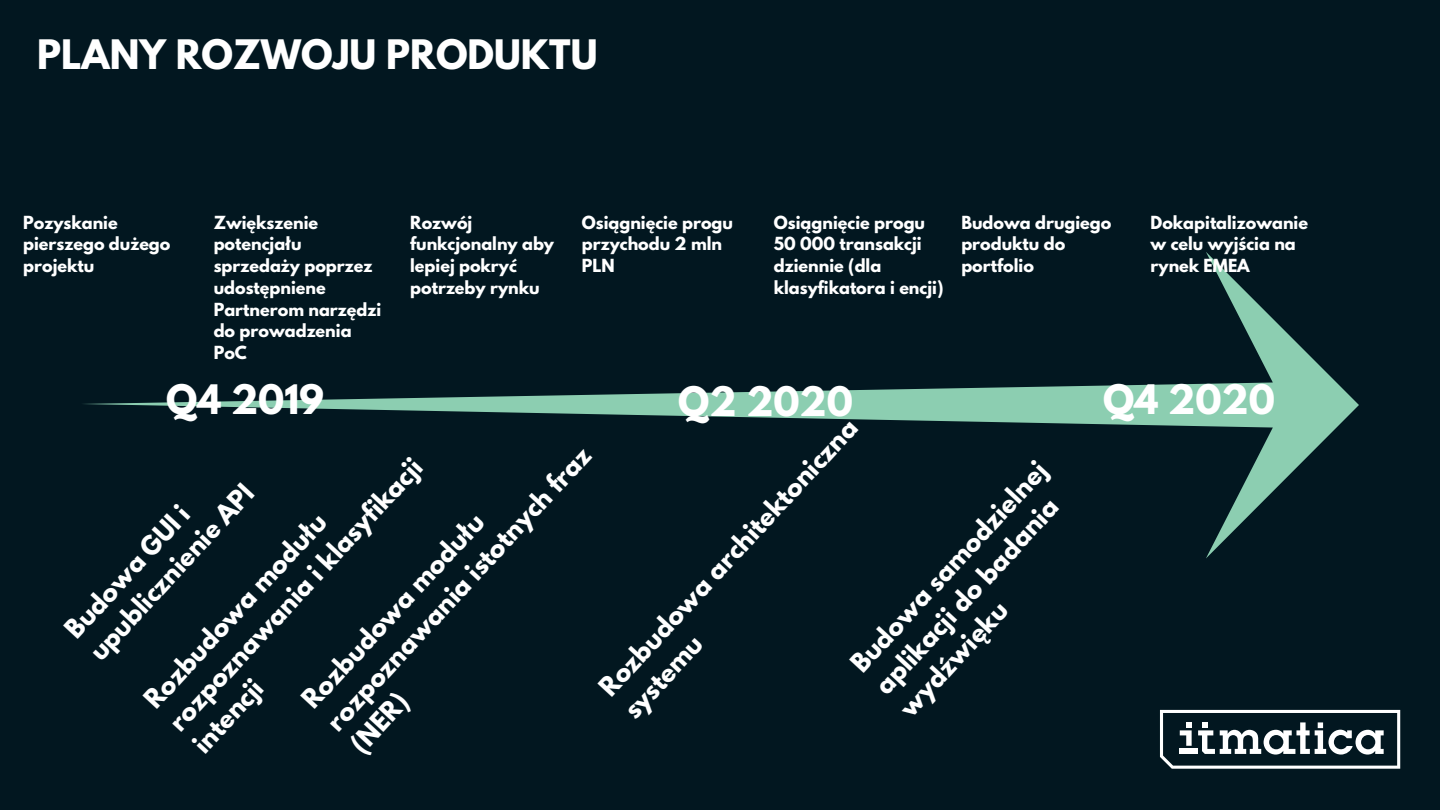
<style>
.page{position:relative;width:1440px;height:810px;background:#021720}
.page>*{position:absolute;margin:0;border:0;box-sizing:border-box;transform-origin:0 0}
.t1{font:700 36px "League Spartan";color:#fff}
.t2{font:700 24px/33.2px "League Spartan";color:#fff}
.t3{font:700 16px/21.8px "League Spartan";color:#fff}
</style>
<div class="page">
<svg style="left:1160px;top:710px;width:240px;height:59px"></svg>
<svg style="left:84px;top:252px;width:1275px;height:306px"></svg>
<h1 class="t1" style="left:37px;top:36px;width:562px">PLANY ROZWOJU PRODUKTU</h1>
<p class="t3" style="left:23px;top:213px;width:149px">Pozyskanie pierszego dużego projektu</p>
<p class="t3" style="left:410px;top:213px;width:145px">Rozwój funkcjonalny aby lepiej pokryć potrzeby rynku</p>
<p class="t3" style="left:582px;top:213px;width:153px">Osiągnięcie progu przychodu 2 mln<br>PLN</p>
<p class="t3" style="left:774px;top:213px;width:171px">Osiągnięcie progu<br>50 000 transakcji dziennie (dla klasyfikatora i encji)</p>
<p class="t3" style="left:961px;top:213px;width:151px">Budowa drugiego produktu do portfolio</p>
<p class="t3" style="left:1151px;top:213px;width:159px">Dokapitalizowanie w celu wyjścia na rynek EMEA</p>
<p class="t3" style="left:214px;top:213px;width:169px">Zwiększenie potencjału sprzedaży poprzez udostępniene<br>Partnerom narzędzi do prowadzenia<br>PoC</p>
<h1 class="t1" style="left:166px;top:382px;width:159px">Q4 2019</h1>
<h1 class="t1" style="left:678px;top:384px;width:176px">Q2 2020</h1>
<h1 class="t1" style="left:1103px;top:382px;width:173px">Q4 2020</h1>
<h2 class="t2" style="left:139px;top:694px;width:361px;rotate:-47deg">Rozbudowa modułu rozpoznawania i klasyfikacji intencji</h2>
<h2 class="t2" style="left:593px;top:681px;width:368px;line-height:33.8px;rotate:-47deg">Rozbudowa architektoniczna systemu</h2>
<h2 class="t2" style="left:297px;top:694px;width:377px;rotate:-47deg">Rozbudowa modułu rozpoznawania istotnych fraz (NER)</h2>
<h2 class="t2" style="left:845px;top:658px;width:276px;rotate:-47deg">Budowa samodzielnej aplikacji do badania wydźwięku</h2>
<h2 class="t2" style="left:60px;top:624px;width:229px;line-height:32.9px;rotate:-47deg">Budowa GUI i upublicznienie API</h2>
</div>
